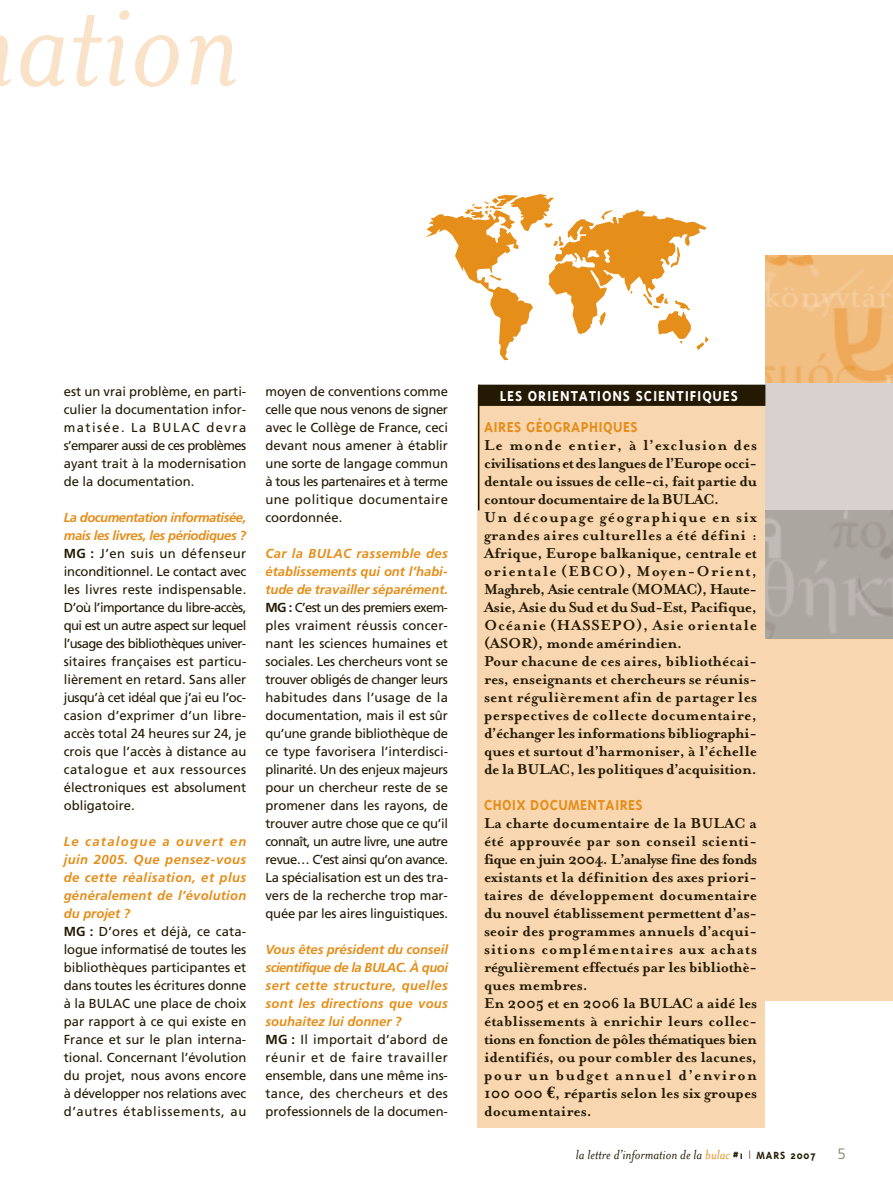
<style>
.page{position:relative;width:893px;height:1191px;background:#fff}
.page>*{position:absolute;margin:0;border:0;box-sizing:border-box;transform-origin:0 0}
.t1{font:italic 140.85px "Mrs Eaves";color:#f9e2c7}
.t2{font:700 16.5px/18px "Mrs Eaves";color:#241a04}
.t3{font:700 16.5px "Triplex";letter-spacing:.025em;color:#e58e1a}
.t4{font:700 16.5px "Triplex";letter-spacing:.05em;color:#fff}
.t5{font:italic 15px "Mrs Eaves";color:#241a04}
.t6{font:300 15px "Frutiger LT";color:#837962}
.t7{font:13.05px/18px "Frutiger LT";color:#241a04;text-align:justify}
.t8{font:italic 700 13.05px/18px "Frutiger LT";color:#e58e1a}
.s1{font-weight:700;font-style:italic;color:#e58e1a}
.s2{font-weight:700}
.s3{font-style:normal;color:#241a04}
.s4{font-weight:400;font-style:normal;color:#241a04}
.s5{font-family:"Euro Serif"}
.s6{color:#e58e1a}
.s7{font-family:"Triplex";font-weight:700;font-style:normal;font-size:12px}
.s8{font-family:"Mrs Eaves Roman";font-style:normal;font-size:12px}
</style>
<div class="page">
<svg style="left:425px;top:194px;width:284px;height:166px"></svg>
<div style="left:478px;top:388px;width:415px;height:740px;background:#f7d6b0"></div>
<div style="left:765px;top:383px;width:128px;height:127px;background:#d8d1ce"></div>
<img style="left:765px;top:510px;width:128px;height:128px">
<div style="left:765px;top:1001px;width:128px;height:128px;background:#fff"></div>
<div style="left:483px;top:389px;width:278px;height:13px;background:#241a04"></div>
<div style="left:479px;top:385px;width:286px;height:21px;border:9px solid #241a04"></div>
<hr style="left:478px;top:385px;width:1px;height:125px;background:#241a04">
<img style="left:766px;top:255px;width:127px;height:128px">
<h1 class="t1" style="left:16px;top:-47px;width:226px">ation</h1>
<p class="t7" style="left:64px;top:383px;width:184px">est un vrai problème, en parti&shy;culier la documentation infor&shy;matisée. La BULAC devra s’emparer aussi de ces problèmes ayant trait à la modernisation de la documentation.</p>
<p class="t7" style="left:64px;top:509px;width:184px"><span class="s1">La documentation informatisée, mais les livres, les périodiques ?<br></span><span class="s2">MG :</span> J’en suis un défenseur inconditionnel. Le contact avec les livres reste indispensable.<br>D’où l’importance du libre-accès, qui est un autre aspect sur lequel l’usage des bibliothèques univer&shy;sitaires françaises est particu&shy;lièrement en retard. Sans aller jusqu’à cet idéal que j’ai eu l’oc&shy;casion d’exprimer d’un libre&shy;accès total 24 heures sur 24, je crois que l’accès à distance au catalogue et aux ressources électroniques est absolument obligatoire.</p>
<p class="t7" style="left:64px;top:833px;width:184px;text-align:left"><span class="s1">Le catalogue a ouvert en juin 2005. Que pensez-vous de cette réalisation, et plus généralement de l’évolution du projet ?<br></span><span class="s2">MG :</span> D’ores et déjà, ce cata&shy;logue informatisé de toutes les bibliothèques participantes et dans toutes les écritures donne à la BULAC une place de choix par rapport à ce qui existe en<br>France et sur le plan interna&shy;tional. Concernant l’évolution du projet, nous avons encore à développer nos relations avec d’autres établissements, au</p>
<p class="t7" style="left:265px;top:383px;width:184px">moyen de conventions comme celle que nous venons de signer avec le Collège de France, ceci devant nous amener à établir une sorte de langage commun à tous les partenaires et à terme une politique documentaire coordonnée.</p>
<p class="t7" style="left:265px;top:545px;width:184px"><span class="s1">Car la BULAC rassemble des établissements qui ont l’habi&shy;tude de travailler séparément.<br></span><span class="s2">MG :</span> C’est un des premiers exem&shy;ples vraiment réussis concer&shy;nant les sciences humaines et sociales. Les chercheurs vont se trouver obligés de changer leurs habitudes dans l’usage de la documentation, mais il est sûr qu’une grande bibliothèque de ce type favorisera l’interdisci&shy;plinarité. Un des enjeux majeurs pour un chercheur reste de se promener dans les rayons, de trouver autre chose que ce qu’il connaît, un autre livre, une autre revue… C’est ainsi qu’on avance.<br>La spécialisation est un des tra&shy;vers de la recherche trop mar&shy;quée par les aires linguistiques.</p>
<p class="t8" style="left:265px;top:941px;width:184px">Vous êtes président du conseil scientifique de la BULAC. À quoi sert cette structure, quelles sont les directions que vous souhaitez lui donner ?<br><span class="s3">MG :</span> <span class="s4">Il importait d’abord de réunir et de faire travailler ensemble, dans une même ins&shy;tance, des chercheurs et des professionnels de la documen-</span></p>
<p class="t4" style="left:500px;top:389px;width:240px">LES ORIENTATIONS SCIENTIFIQUES</p>
<p class="t3" style="left:484px;top:420px;width:155px">AIRES GÉOGRAPHIQUES</p>
<p class="t2" style="left:484px;top:435px;width:274px">Le monde entier, à l’exclusion des civilisations et des langues de l’Europe occi&shy;dentale ou issues de celle-ci, fait partie du contour documentaire de la BULAC.<br>Un découpage géographique en six grandes aires culturelles a été défini :<br>Afrique, Europe balkanique, centrale et orientale (EBCO), Moyen-Orient, Maghreb, Asie centrale (MOMAC), Haute-Asie, Asie du Sud et du Sud-Est, Pacifique, Océanie (HASSEPO), Asie orientale (ASOR), monde amérindien.<br>Pour chacune de ces aires, bibliothécai&shy;res, enseignants et chercheurs se réunis&shy;sent régulièrement afin de partager les perspectives de collecte documentaire, d’échanger les informations bibliographi&shy;ques et surtout d’harmoniser, à l’échelle de la BULAC, les politiques d’acquisition.</p>
<p class="t3" style="left:484px;top:798px;width:160px">CHOIX DOCUMENTAIRES</p>
<p class="t2" style="left:484px;top:813px;width:274px">La charte documentaire de la BULAC a été approuvée par son conseil scienti&shy;fique en juin 2004. L’analyse fine des fonds existants et la définition des axes priori&shy;taires de développement documentaire du nouvel établissement permettent d’as&shy;seoir des programmes annuels d’acqui&shy;sitions complémentaires aux achats régulièrement effectués par les bibliothè&shy;ques membres.<br>En 2005 et en 2006 la BULAC a aidé les établissements à enrichir leurs collec&shy;tions en fonction de pôles thématiques bien identifiés, ou pour combler des lacunes, pour un budget annuel d’environ 100 000 <span class="s5">€</span>, répartis selon les six groupes documentaires.</p>
<p class="t5" style="left:576px;top:1145px;width:242px">la lettre d’information de la <span class="s6">bulac</span> <span class="s7">#1</span> <span class="s8">|</span> <span class="s7">MARS 2007</span></p>
<p class="t6" style="left:837px;top:1147px;width:10px">5</p>
</div>
